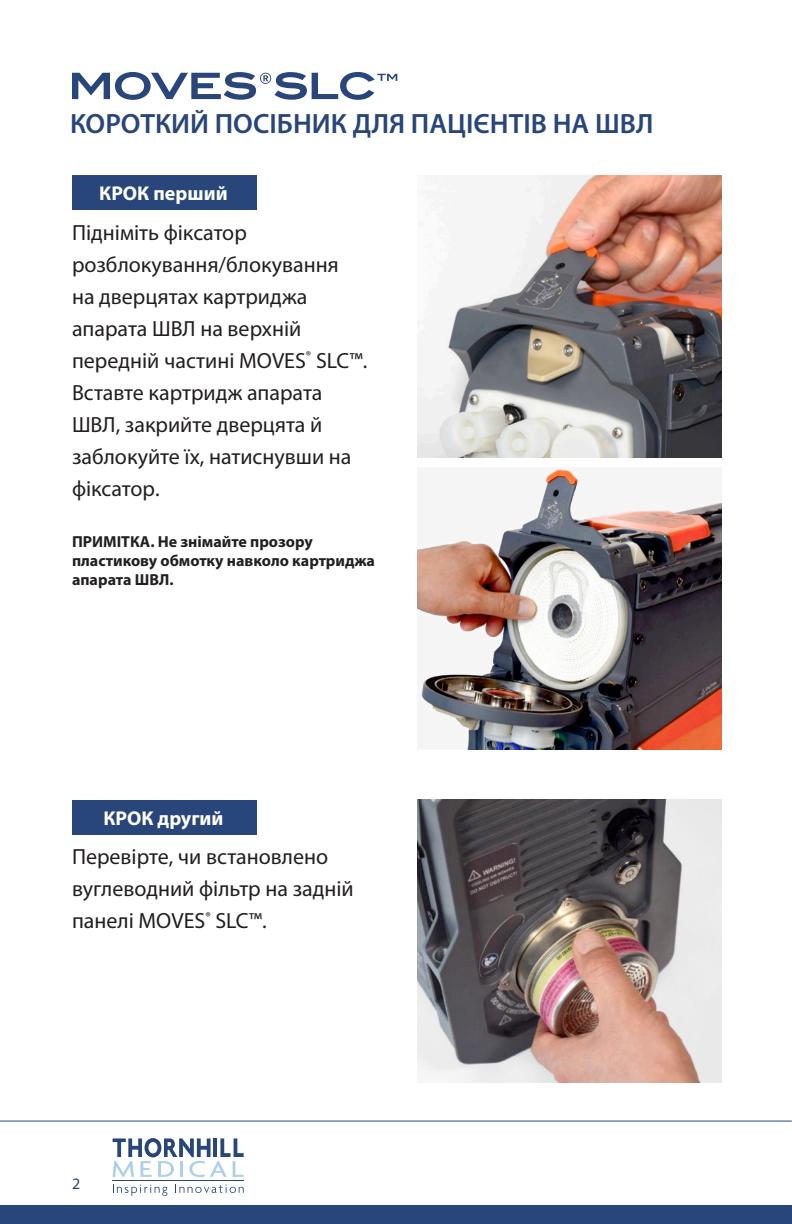
<style>
.page{position:relative;width:792px;height:1224px;background:#fff}
.page>*{position:absolute;margin:0;border:0;box-sizing:border-box;transform-origin:0 0}
.t1{font:600 28px "Myriad Pro";color:#284679}
.t2{font:22px/32px "Myriad Pro";color:#231f20}
.t3{font:700 20px "Myriad Pro";color:#fff}
.t4{font:700 16px/19.2px "Myriad Pro";color:#231f20}
.t5{font:16px "Myriad Pro";color:#284679}
</style>
<div class="page">
<div style="left:0;top:1205px;width:792px;height:19px;background:#284679"></div>
<hr style="left:0;top:1121px;width:792px;height:1px;background:#284679">
<svg style="left:113px;top:1184px;width:54px;height:12px"></svg>
<svg style="left:175px;top:1184px;width:69px;height:9px"></svg>
<svg style="left:113px;top:1138px;width:131px;height:39px"></svg>
<hr style="left:113px;top:1180px;width:131px;height:1px;background:#284679">
<svg style="left:72px;top:72px;width:325px;height:28px"></svg>
<div style="left:72px;top:800px;width:184px;height:34px;background:#284679"></div>
<img style="left:418px;top:800px;width:303px;height:282px">
<div style="left:72px;top:176px;width:184px;height:34px;background:#284679"></div>
<img style="left:418px;top:176px;width:303px;height:282px">
<img style="left:418px;top:468px;width:303px;height:281px">
<p class="t1" style="left:70px;top:108px;width:585px">КОРОТКИЙ ПОСІБНИК ДЛЯ ПАЦІЄНТІВ НА ШВЛ</p>
<p class="t3" style="left:99px;top:182px;width:130px">КРОК перший</p>
<p class="t2" style="left:72px;top:217px;width:297px">Підніміть фіксатор розблокування/блокування<br>на дверцятах картриджа апарата ШВЛ на верхній передній частині MOVES<sup>®</sup> SLC™.<br>Вставте картридж апарата<br>ШВЛ, закрийте дверцята й заблокуйте їх, натиснувши на фіксатор.</p>
<p class="t4" style="left:72px;top:532px;width:305px">ПРИМІТКА. Не знімайте прозору пластикову обмотку навколо картриджа апарата ШВЛ.</p>
<p class="t3" style="left:103px;top:807px;width:122px">КРОК другий</p>
<p class="t2" style="left:72px;top:841px;width:283px">Перевірте, чи встановлено вуглеводний фільтр на задній панелі MOVES<sup>®</sup> SLC™.</p>
<p class="t5" style="left:72px;top:1175px;width:10px">2</p>
</div>
